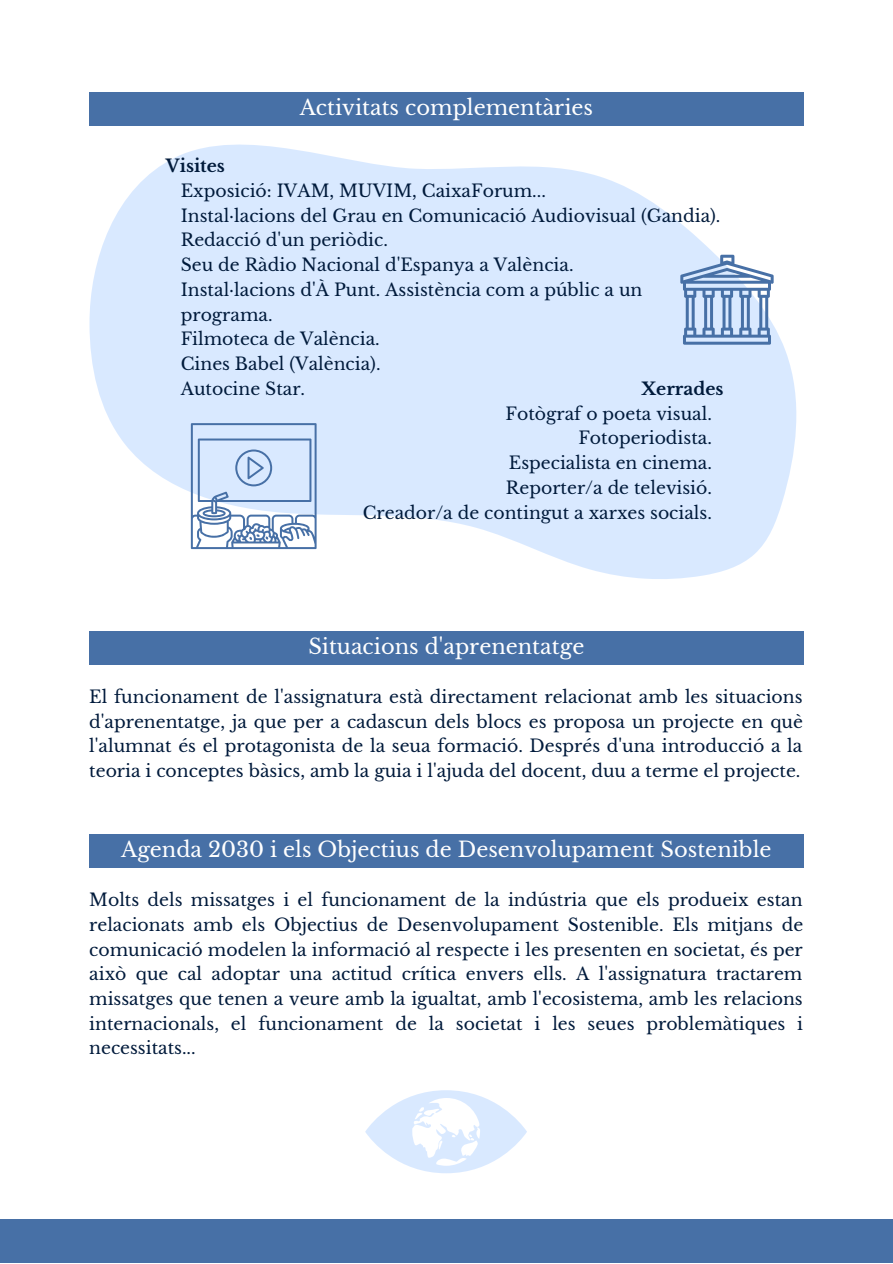
<style>
.page{position:relative;width:893px;height:1264px;background:#fff}
.page>*{position:absolute;margin:0;border:0;box-sizing:border-box;transform-origin:0 0}
.t1{font:21px "Libre Baskerville";color:#fff}
.t2{font:17.25px/24.8px "Libre Baskerville";color:#001a3b;text-align:justify}
.t3{font:700 17.25px "Libre Baskerville";color:#001a3b}
</style>
<div class="page">
<div style="left:0;top:1218px;width:892px;height:44px;background:#4770a6"></div>
<div style="left:89px;top:631px;width:714px;height:33px;background:#4770a6"></div>
<div style="left:89px;top:834px;width:714px;height:33px;background:#4770a6"></div>
<svg style="left:89px;top:144px;width:707px;height:435px;fill:#d9e9ff"></svg>
<div style="left:89px;top:92px;width:714px;height:34px;background:#4770a6"></div>
<svg style="left:680px;top:255px;width:93px;height:90px;background:#a3bbdb"></svg>
<svg style="left:191px;top:423px;width:125px;height:126px"></svg>
<svg style="left:365px;top:1090px;width:162px;height:83px"></svg>
<p class="t1" style="left:299px;top:95px;width:295px">Activitats complementàries</p>
<p class="t3" style="left:166px;top:155px;width:61px">Visites</p>
<p class="t2" style="left:181px;top:178px;width:541px;text-align:left">Exposició: IVAM, MUVIM, CaixaForum...<br>Instal·lacions del Grau en Comunicació Audiovisual (Gandia).<br>Redacció d'un periòdic.<br>Seu de Ràdio Nacional d'Espanya a València.<br>Instal·lacions d'À Punt. Assistència com a públic a un programa.<br>Filmoteca de València.<br>Cines Babel (València).<br>Autocine Star.</p>
<p class="t3" style="left:641px;top:378px;width:83px">Xerrades</p>
<p class="t2" style="left:363px;top:401px;width:351px;text-align:right">Fotògraf o poeta visual.<br>Fotoperiodista.<br>Especialista en cinema.<br>Reporter/a de televisió.<br>Creador/a de contingut a xarxes socials.</p>
<p class="t1" style="left:308px;top:633px;width:277px">Situacions d'aprenentatge</p>
<p class="t2" style="left:89px;top:684px;width:715px">El funcionament de l'assignatura està directament relacionat amb les situacions d'aprenentatge, ja que per a cadascun dels blocs es proposa un projecte en què l'alumnat és el protagonista de la seua formació. Després d'una introducció a la teoria i conceptes bàsics, amb la guia i l'ajuda del docent, duu a terme el projecte.</p>
<p class="t1" style="left:121px;top:836px;width:651px">Agenda 2030 i els Objectius de Desenvolupament Sostenible</p>
<p class="t2" style="left:89px;top:887px;width:715px">Molts dels missatges i el funcionament de la indústria que els produeix estan relacionats amb els Objectius de Desenvolupament Sostenible. Els mitjans de comunicació modelen la informació al respecte i les presenten en societat, és per això que cal adoptar una actitud crítica envers ells. A l'assignatura tractarem missatges que tenen a veure amb la igualtat, amb l'ecosistema, amb les relacions internacionals, el funcionament de la societat i les seues problemàtiques i necessitats...</p>
</div>
